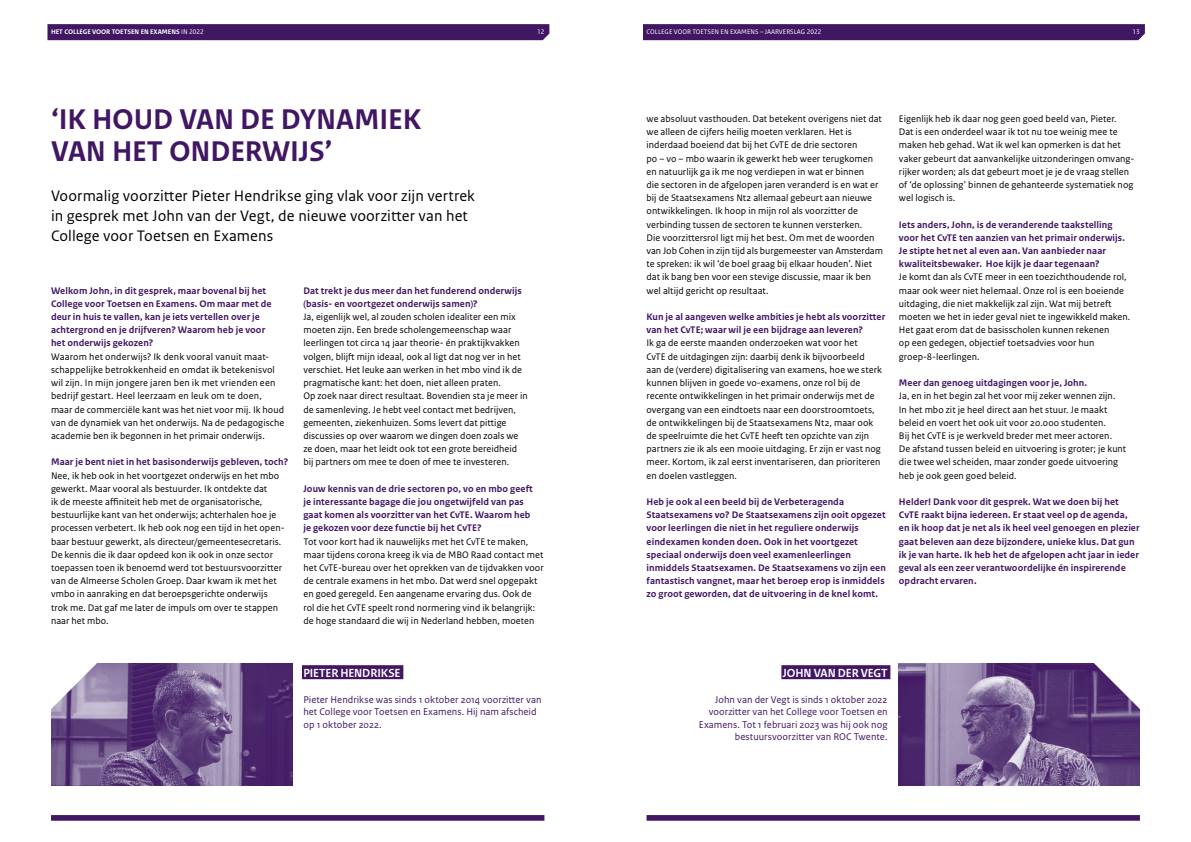
<style>
.page{position:relative;width:1191px;height:842px;background:#fff}
.page>*{position:absolute;margin:0;border:0;box-sizing:border-box;transform-origin:0 0}
._2021_interview-kopb{font:700 30px "Rijksoverheid Sans Text";letter-spacing:-.005em;color:#411663}
._2021_interview-intr{font:16px/20px "Rijksoverheid Sans Text";letter-spacing:.005em;color:#000}
.cvte_kop_wie_is{font:700 12.4px "Rijksoverheid Sans Heading";letter-spacing:-.005em;color:#fff}
.cvte_tekst_wie_is{font:10.3px/12.4px "Rijksoverheid Sans Text";letter-spacing:.005em;color:#411663}
._2021_interview-plat{font:10px/13.2px "Rijksoverheid Sans Text";letter-spacing:.005em;color:#000}
._2021_interview-plat-2{font:700 10px/13.2px "Rijksoverheid Sans Text";letter-spacing:.01em;color:#411663}
.t1{font:7px "Rijksoverheid Sans Text";color:#fff}
.t2{font:700 7px "Rijksoverheid Sans Text";color:#fff}
</style>
<div class="page">
<div style="left:47px;top:24px;width:502px;height:16px;background:#411663"></div>
<div style="left:643px;top:24px;width:501px;height:16px;background:#411663"></div>
<svg style="left:646px;top:815px;width:494px;height:6px"></svg>
<svg style="left:51px;top:815px;width:493px;height:6px"></svg>
<div style="left:302px;top:665px;width:101px;height:14px;background:#411663"></div>
<div style="left:781px;top:665px;width:109px;height:14px;background:#411663"></div>
<img style="left:51px;top:663px;width:241px;height:122px">
<img style="left:899px;top:663px;width:241px;height:122px">
<svg style="left:51px;top:663px;width:46px;height:46px"></svg>
<svg style="left:1093px;top:663px;width:47px;height:46px"></svg>
<p class="t2" style="left:51px;top:28px;width:5px">het</p>
<p class="t2" style="left:64px;top:28px;width:5px">college</p>
<p class="t2" style="left:92px;top:28px;width:6px">voor</p>
<p class="t2" style="left:112px;top:28px;width:5px">toetsen</p>
<p class="t2" style="left:141px;top:28px;width:23px">en examens</p>
<p class="t1" style="left:181px;top:28px;width:24px">IN 2022</p>
<p class="t1" style="left:537px;top:28px;width:9px">12</p>
<p class="t1" style="left:646px;top:28px;width:177px">COLLEGE VOOR TOETSEN EN EXAMENS – JAARVERSLAG 2022</p>
<p class="t1" style="left:1132px;top:28px;width:9px">13</p>
<p class="_2021_interview-kopb" style="left:51px;top:102px;width:372px">‘IK HOUD VAN DE DYNAMIEK</p>
<p class="_2021_interview-kopb" style="left:51px;top:134px;width:283px">VAN HET ONDERWIJS’</p>
<p class="_2021_interview-intr" style="left:51px;top:186px;width:425px">Voormalig voorzitter Pieter Hendrikse ging vlak voor zijn vertrek in gesprek met John van der Vegt, de nieuwe voorzitter van het<br>College voor Toetsen en Examens</p>
<p class="_2021_interview-plat-2" style="left:51px;top:284px;width:222px">Welkom John, in dit gesprek, maar bovenal bij het College voor Toetsen en Examens. Om maar met de deur in huis te vallen, kan je iets vertellen over je achtergrond en je drijfveren? Waarom heb je voor het onderwijs gekozen?</p>
<p class="_2021_interview-plat" style="left:51px;top:350px;width:235px">Waarom het onderwijs? Ik denk vooral vanuit maat&shy;schappelijke betrokkenheid en omdat ik betekenisvol wil zijn. In mijn jongere jaren ben ik met vrienden een bedrijf gestart. Heel leerzaam en leuk om te doen, maar de commerciële kant was het niet voor mij. Ik houd van de dynamiek van het onderwijs. Na de pedagogische academie ben ik begonnen in het primair onderwijs.</p>
<p class="_2021_interview-plat-2" style="left:51px;top:456px;width:239px">Maar je bent niet in het basisonderwijs gebleven, toch?</p>
<p class="_2021_interview-plat" style="left:51px;top:469px;width:235px">Nee, ik heb ook in het voortgezet onderwijs en het mbo gewerkt. Maar vooral als bestuurder. Ik ontdekte dat<br>ik de meeste affiniteit heb met de organisatorische, bestuurlijke kant van het onderwijs; achterhalen hoe je processen verbetert. Ik heb ook nog een tijd in het open&shy;baar bestuur gewerkt, als directeur/gemeentesecretaris.<br>De kennis die ik daar opdeed kon ik ook in onze sector toepassen toen ik benoemd werd tot bestuursvoorzitter van de Almeerse Scholen Groep. Daar kwam ik met het vmbo in aanraking en dat beroepsgerichte onderwijs trok me. Dat gaf me later de impuls om over te stappen naar het mbo.</p>
<p class="_2021_interview-plat-2" style="left:303px;top:284px;width:220px">Dat trekt je dus meer dan het funderend onderwijs (basis- en voortgezet onderwijs samen)?</p>
<p class="_2021_interview-plat" style="left:303px;top:310px;width:226px">Ja, eigenlijk wel, al zouden scholen idealiter een mix moeten zijn. Een brede scholengemeenschap waar leerlingen tot circa 14 jaar theorie- én praktijkvakken volgen, blijft mijn ideaal, ook al ligt dat nog ver in het verschiet. Het leuke aan werken in het mbo vind ik de pragmatische kant: het doen, niet alleen praten.<br>Op zoek naar direct resultaat. Bovendien sta je meer in de samenleving. Je hebt veel contact met bedrijven, gemeenten, ziekenhuizen. Soms levert dat pittige discussies op over waarom we dingen doen zoals we ze doen, maar het leidt ook tot een grote bereidheid bij partners om mee te doen of mee te investeren.</p>
<p class="_2021_interview-plat-2" style="left:303px;top:482px;width:231px">Jouw kennis van de drie sectoren po, vo en mbo geeft je interessante bagage die jou ongetwijfeld van pas gaat komen als voorzitter van het CvTE. Waarom heb je gekozen voor deze functie bij het CvTE?</p>
<p class="_2021_interview-plat" style="left:303px;top:535px;width:242px">Tot voor kort had ik nauwelijks met het CvTE te maken, maar tijdens corona kreeg ik via de MBO Raad contact met het CvTE-bureau over het oprekken van de tijdvakken voor de centrale examens in het mbo. Dat werd snel opgepakt en goed geregeld. Een aangename ervaring dus. Ook de rol die het CvTE speelt rond normering vind ik belangrijk: de hoge standaard die wij in Nederland hebben, moeten</p>
<p class="cvte_kop_wie_is" style="left:303px;top:665px;width:99px">PIETER HENDRIKSE</p>
<p class="cvte_tekst_wie_is" style="left:303px;top:693px;width:240px">Pieter Hendrikse was sinds 1 oktober 2014 voorzitter van het College voor Toetsen en Examens. Hij nam afscheid op 1 oktober 2022.</p>
<p class="_2021_interview-plat" style="left:646px;top:112px;width:238px">we absoluut vasthouden. Dat betekent overigens niet dat we alleen de cijfers heilig moeten verklaren. Het is inderdaad boeiend dat bij het CvTE de drie sectoren<br>po – vo – mbo waarin ik gewerkt heb weer terugkomen en natuurlijk ga ik me nog verdiepen in wat er binnen<br>die sectoren in de afgelopen jaren veranderd is en wat er bij de Staatsexamens Nt2 allemaal gebeurt aan nieuwe ontwikkelingen. Ik hoop in mijn rol als voorzitter de verbinding tussen de sectoren te kunnen versterken.<br>Die voorzittersrol ligt mij het best. Om met de woorden van Job Cohen in zijn tijd als burgemeester van Amsterdam te spreken: ik wil ‘de boel graag bij elkaar houden’. Niet dat ik bang ben voor een stevige discussie, maar ik ben wel altijd gericht op resultaat.</p>
<p class="_2021_interview-plat-2" style="left:646px;top:310px;width:240px">Kun je al aangeven welke ambities je hebt als voorzitter van het CvTE; waar wil je een bijdrage aan leveren?</p>
<p class="_2021_interview-plat" style="left:646px;top:337px;width:237px">Ik ga de eerste maanden onderzoeken wat voor het<br>CvTE de uitdagingen zijn: daarbij denk ik bijvoorbeeld aan de (verdere) digitalisering van examens, hoe we sterk kunnen blijven in goede vo-examens, onze rol bij de recente ontwikkelingen in het primair onderwijs met de overgang van een eindtoets naar een doorstroomtoets, de ontwikkelingen bij de Staatsexamens Nt2, maar ook de speelruimte die het CvTE heeft ten opzichte van zijn partners zie ik als een mooie uitdaging. Er zijn er vast nog meer. Kortom, ik zal eerst inventariseren, dan prioriteren en doelen vastleggen.</p>
<p class="_2021_interview-plat-2" style="left:646px;top:495px;width:241px">Heb je ook al een beeld bij de Verbeteragenda Staatsexamens vo? De Staatsexamens zijn ooit opgezet voor leerlingen die niet in het reguliere onderwijs eindexamen konden doen. Ook in het voortgezet speciaal onderwijs doen veel examenleerlingen inmiddels Staatsexamen. De Staatsexamens vo zijn een fantastisch vangnet, maar het beroep erop is inmiddels zo groot geworden, dat de uitvoering in de knel komt.</p>
<p class="_2021_interview-plat" style="left:899px;top:112px;width:237px">Eigenlijk heb ik daar nog geen goed beeld van, Pieter.<br>Dat is een onderdeel waar ik tot nu toe weinig mee te maken heb gehad. Wat ik wel kan opmerken is dat het vaker gebeurt dat aanvankelijke uitzonderingen omvang&shy;rijker worden; als dat gebeurt moet je je de vraag stellen of ‘de oplossing’ binnen de gehanteerde systematiek nog wel logisch is.</p>
<p class="_2021_interview-plat-2" style="left:899px;top:218px;width:228px">Iets anders, John, is de veranderende taakstelling voor het CvTE ten aanzien van het primair onderwijs.<br>Je stipte het net al even aan. Van aanbieder naar kwaliteitsbewaker. Hoe kijk je daar tegenaan?</p>
<p class="_2021_interview-plat" style="left:899px;top:271px;width:233px">Je komt dan als CvTE meer in een toezichthoudende rol, maar ook weer niet helemaal. Onze rol is een boeiende uitdaging, die niet makkelijk zal zijn. Wat mij betreft moeten we het in ieder geval niet te ingewikkeld maken.<br>Het gaat erom dat de basisscholen kunnen rekenen<br>op een gedegen, objectief toetsadvies voor hun groep-8-leerlingen.</p>
<p class="_2021_interview-plat-2" style="left:899px;top:376px;width:190px">Meer dan genoeg uitdagingen voor je, John.</p>
<p class="_2021_interview-plat" style="left:899px;top:390px;width:229px">Ja, en in het begin zal het voor mij zeker wennen zijn.<br>In het mbo zit je heel direct aan het stuur. Je maakt beleid en voert het ook uit voor 20.000 studenten.<br>Bij het CvTE is je werkveld breder met meer actoren.<br>De afstand tussen beleid en uitvoering is groter; je kunt die twee wel scheiden, maar zonder goede uitvoering heb je ook geen goed beleid.</p>
<p class="_2021_interview-plat-2" style="left:899px;top:495px;width:242px">Helder! Dank voor dit gesprek. Wat we doen bij het CvTE raakt bijna iedereen. Er staat veel op de agenda, en ik hoop dat je net als ik heel veel genoegen en plezier gaat beleven aan deze bijzondere, unieke klus. Dat gun ik je van harte. Ik heb het de afgelopen acht jaar in ieder geval als een zeer verantwoordelijke én inspirerende opdracht ervaren.</p>
<p class="cvte_kop_wie_is" style="left:783px;top:665px;width:106px">JOHN VAN DER VEGT</p>
<p class="cvte_tekst_wie_is" style="left:699px;top:693px;width:190px;text-align:right">John van der Vegt is sinds 1 oktober 2022 voorzitter van het College voor Toetsen en Examens. Tot 1 februari 2023 was hij ook nog bestuursvoorzitter van ROC Twente.</p>
</div>
